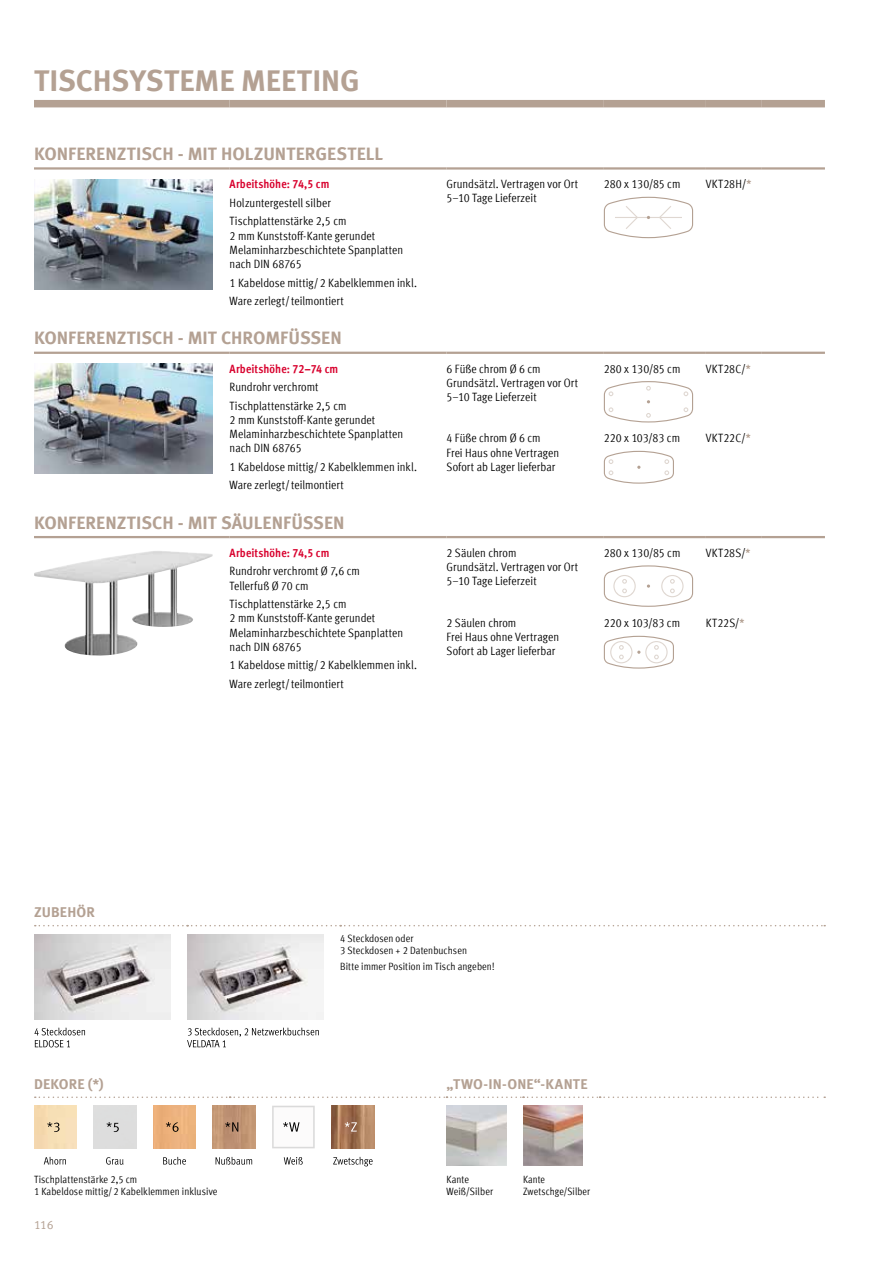
<style>
.page{position:relative;width:893px;height:1263px;background:#fff}
.page>*{position:absolute;margin:0;border:0;box-sizing:border-box;transform-origin:0 0}
.t1{font:700 30px "Meta Offc Pro";color:#b4a193}
.t2{font:700 18px "Meta Offc Pro";color:#b4a193}
.t3{font:700 14.25px "Meta Offc Pro";letter-spacing:.01em;color:#b4a193}
.t4{font:condensed 12px/14.2px "Meta Offc Pro";letter-spacing:.005em;color:#000}
.t5{font:700 condensed 12px "Meta Offc Pro";letter-spacing:.005em;color:#d8012d}
.t6{font:12px "Meta Offc Pro Norm";color:#b4a193}
.t7{font:condensed 10.5px/12px "Meta Offc Pro";letter-spacing:.01em;color:#000}
.s1{font-weight:700;color:#b4a193}
</style>
<div class="page">
<div style="left:34px;top:100px;width:196px;height:7px;background:#b4a193"></div>
<div style="left:230px;top:100px;width:216px;height:7px;background:#b4a193"></div>
<div style="left:446px;top:100px;width:158px;height:7px;background:#b4a193"></div>
<div style="left:604px;top:100px;width:102px;height:7px;background:#b4a193"></div>
<div style="left:706px;top:100px;width:55px;height:7px;background:#b4a193"></div>
<div style="left:761px;top:100px;width:64px;height:7px;background:#b4a193"></div>
<hr style="left:34px;top:167px;width:196px;height:3px;background:#b4a193">
<hr style="left:230px;top:167px;width:216px;height:3px;background:#b4a193">
<hr style="left:446px;top:167px;width:158px;height:3px;background:#b4a193">
<hr style="left:604px;top:167px;width:102px;height:3px;background:#b4a193">
<hr style="left:706px;top:167px;width:55px;height:3px;background:#b4a193">
<hr style="left:761px;top:167px;width:64px;height:3px;background:#b4a193">
<hr style="left:34px;top:352px;width:196px;height:2px;background:#b4a193">
<hr style="left:446px;top:352px;width:158px;height:2px;background:#b4a193">
<hr style="left:604px;top:352px;width:102px;height:2px;background:#b4a193">
<hr style="left:706px;top:352px;width:55px;height:2px;background:#b4a193">
<hr style="left:761px;top:352px;width:64px;height:2px;background:#b4a193">
<hr style="left:34px;top:536px;width:196px;height:2px;background:#b4a193">
<hr style="left:446px;top:536px;width:158px;height:2px;background:#b4a193">
<hr style="left:604px;top:536px;width:102px;height:2px;background:#b4a193">
<hr style="left:706px;top:536px;width:55px;height:2px;background:#b4a193">
<hr style="left:761px;top:536px;width:64px;height:2px;background:#b4a193">
<hr style="left:230px;top:352px;width:216px;height:2px;background:#b4a193">
<hr style="left:230px;top:536px;width:216px;height:2px;background:#b4a193">
<img style="left:34px;top:179px;width:179px;height:111px">
<svg style="left:604px;top:197px;width:89px;height:41px"></svg>
<img style="left:34px;top:363px;width:179px;height:111px">
<svg style="left:604px;top:381px;width:89px;height:41px"></svg>
<svg style="left:604px;top:451px;width:70px;height:33px"></svg>
<img style="left:34px;top:551px;width:179px;height:105px">
<svg style="left:604px;top:565px;width:89px;height:42px"></svg>
<svg style="left:604px;top:636px;width:70px;height:33px"></svg>
<svg style="left:35px;top:1096px;width:790px;height:2px"></svg>
<svg style="left:44px;top:1157px;width:22px;height:7px"></svg>
<svg style="left:47px;top:1122px;width:13px;height:10px"></svg>
<svg style="left:106px;top:1157px;width:18px;height:8px"></svg>
<svg style="left:107px;top:1122px;width:12px;height:10px"></svg>
<svg style="left:163px;top:1157px;width:23px;height:8px"></svg>
<svg style="left:166px;top:1122px;width:13px;height:10px"></svg>
<img style="left:213px;top:1106px;width:42px;height:42px">
<svg style="left:216px;top:1157px;width:36px;height:8px"></svg>
<svg style="left:225px;top:1122px;width:13px;height:9px"></svg>
<svg style="left:284px;top:1157px;width:19px;height:7px"></svg>
<svg style="left:272px;top:1106px;width:43px;height:42px"></svg>
<img style="left:332px;top:1106px;width:42px;height:42px">
<svg style="left:333px;top:1157px;width:40px;height:9px"></svg>
<svg style="left:345px;top:1122px;width:12px;height:9px"></svg>
<img style="left:446px;top:1106px;width:60px;height:59px">
<img style="left:523px;top:1106px;width:60px;height:59px">
<svg style="left:35px;top:925px;width:790px;height:1px"></svg>
<svg style="left:35px;top:1027px;width:50px;height:20px"></svg>
<img style="left:34px;top:934px;width:136px;height:85px">
<svg style="left:187px;top:1027px;width:132px;height:20px"></svg>
<img style="left:187px;top:934px;width:136px;height:85px">
<h1 class="t1" style="left:34px;top:57px;width:327px">TISCHSYSTEME MEETING</h1>
<h2 class="t2" style="left:34px;top:140px;width:351px">KONFERENZTISCH - MIT HOLZUNTERGESTELL</h2>
<p class="t5" style="left:230px;top:175px;width:101px">Arbeitshöhe: 74,5 cm</p>
<p class="t4" style="left:230px;top:193px;width:118px;line-height:18.5px">Holzuntergestell silber<br>Tischplattenstärke 2,5 cm</p>
<p class="t4" style="left:230px;top:227px;width:175px">2 mm Kunststoff-Kante gerundet<br>Melaminharzbeschichtete Spanplatten nach DIN 68765</p>
<p class="t4" style="left:230px;top:272px;width:189px;line-height:18.5px">1 Kabeldose mittig/2 Kabelklemmen inkl.<br>Ware zerlegt/teilmontiert</p>
<h2 class="t2" style="left:34px;top:324px;width:309px">KONFERENZTISCH - MIT CHROMFÜSSEN</h2>
<p class="t5" style="left:230px;top:359px;width:110px">Arbeitshöhe: 72–74 cm</p>
<p class="t4" style="left:230px;top:377px;width:118px;line-height:18.5px">Rundrohr verchromt<br>Tischplattenstärke 2,5 cm</p>
<p class="t4" style="left:230px;top:412px;width:175px">2 mm Kunststoff-Kante gerundet<br>Melaminharzbeschichtete Spanplatten nach DIN 68765</p>
<p class="t4" style="left:230px;top:457px;width:189px;line-height:18.5px">1 Kabeldose mittig/2 Kabelklemmen inkl.<br>Ware zerlegt/teilmontiert</p>
<h2 class="t2" style="left:34px;top:508px;width:312px">KONFERENZTISCH - MIT SÄULENFÜSSEN</h2>
<p class="t5" style="left:230px;top:543px;width:101px">Arbeitshöhe: 74,5 cm</p>
<p class="t4" style="left:230px;top:563px;width:132px">Rundrohr verchromt Ø 7,6 cm<br>Tellerfuß Ø 70 cm</p>
<p class="t4" style="left:230px;top:596px;width:175px">Tischplattenstärke 2,5 cm<br>2 mm Kunststoff-Kante gerundet<br>Melaminharzbeschichtete Spanplatten nach DIN 68765</p>
<p class="t4" style="left:230px;top:655px;width:189px;line-height:18.5px">1 Kabeldose mittig/2 Kabelklemmen inkl.<br>Ware zerlegt/teilmontiert</p>
<p class="t4" style="left:446px;top:176px;width:133px">Grundsätzl. Vertragen vor Ort<br>5–10 Tage Lieferzeit</p>
<p class="t4" style="left:604px;top:176px;width:78px">280 x 130/85 cm</p>
<p class="t4" style="left:706px;top:176px;width:47px">VKT28H/<span class="s1">*</span></p>
<p class="t4" style="left:446px;top:360px;width:133px">6 Füße chrom Ø 6 cm<br>Grundsätzl. Vertragen vor Ort<br>5–10 Tage Lieferzeit</p>
<p class="t4" style="left:604px;top:360px;width:78px">280 x 130/85 cm</p>
<p class="t4" style="left:706px;top:360px;width:46px">VKT28C/<span class="s1">*</span></p>
<p class="t4" style="left:446px;top:430px;width:114px">4 Füße chrom Ø 6 cm<br>Frei Haus ohne Vertragen<br>Sofort ab Lager lieferbar</p>
<p class="t4" style="left:604px;top:430px;width:78px">220 x 103/83 cm</p>
<p class="t4" style="left:706px;top:430px;width:46px">VKT22C/<span class="s1">*</span></p>
<p class="t4" style="left:446px;top:545px;width:133px">2 Säulen chrom<br>Grundsätzl. Vertragen vor Ort<br>5–10 Tage Lieferzeit</p>
<p class="t4" style="left:604px;top:545px;width:78px">280 x 130/85 cm</p>
<p class="t4" style="left:706px;top:545px;width:46px">VKT28S/<span class="s1">*</span></p>
<p class="t4" style="left:446px;top:614px;width:114px">2 Säulen chrom<br>Frei Haus ohne Vertragen<br>Sofort ab Lager lieferbar</p>
<p class="t4" style="left:604px;top:614px;width:78px">220 x 103/83 cm</p>
<p class="t4" style="left:706px;top:614px;width:40px">KT22S/<span class="s1">*</span></p>
<p class="t3" style="left:34px;top:901px;width:62px">ZUBEHÖR</p>
<p class="t7" style="left:340px;top:932px;width:128px">4 Steckdosen oder<br>3 Steckdosen + 2 Datenbuchsen</p>
<p class="t7" style="left:340px;top:960px;width:156px">Bitte immer Position im Tisch angeben!</p>
<p class="t3" style="left:34px;top:1073px;width:71px">DEKORE (*)</p>
<p class="t3" style="left:446px;top:1073px;width:143px">„TWO-IN-ONE“-KANTE</p>
<p class="t7" style="left:34px;top:1172px;width:185px">Tischplattenstärke 2,5 cm<br>1 Kabeldose mittig/2 Kabelklemmen inklusive</p>
<p class="t7" style="left:446px;top:1172px;width:48px">Kante<br>Weiß/Silber</p>
<p class="t7" style="left:523px;top:1172px;width:69px">Kante<br>Zwetschge/Silber</p>
<p class="t6" style="left:34px;top:1216px;width:21px">116</p>
</div>
